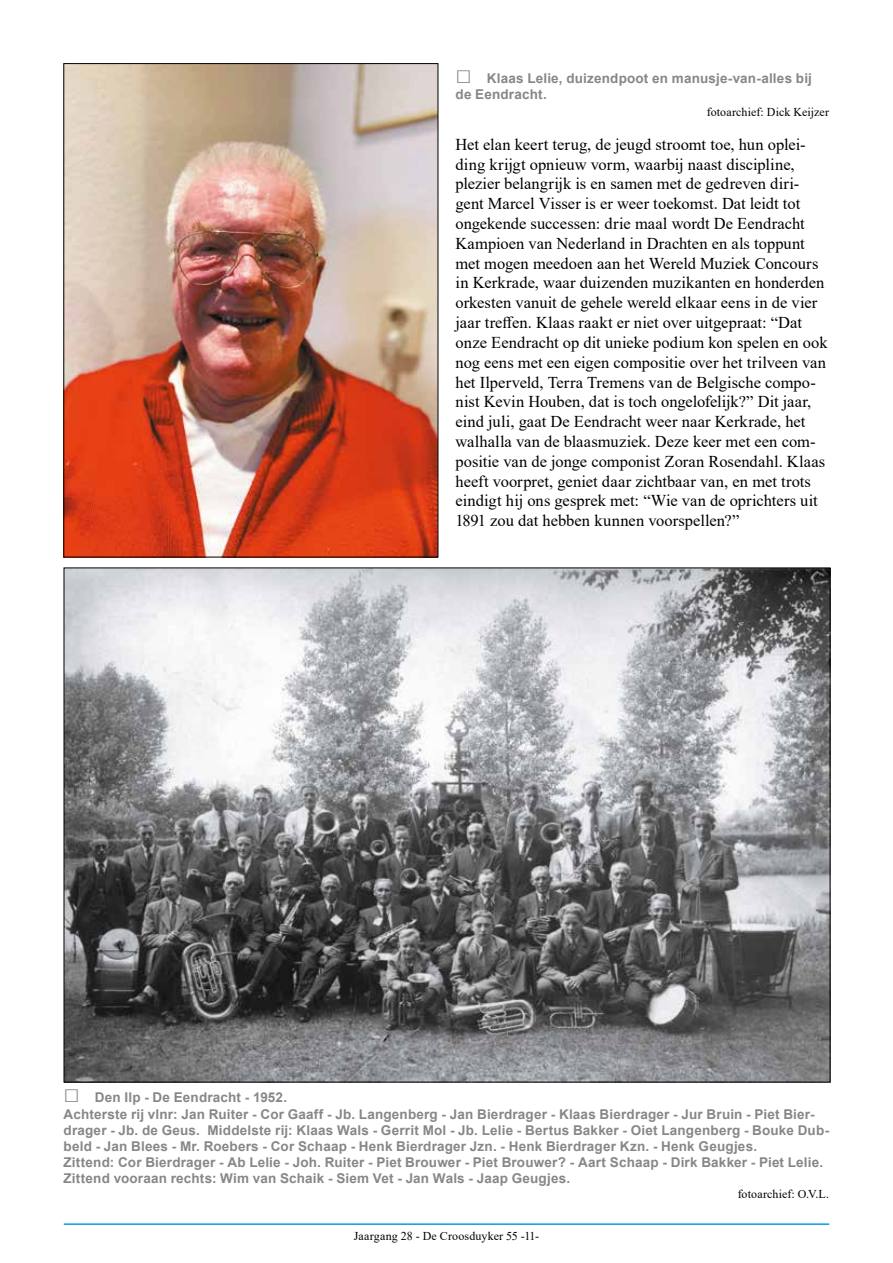
<style>
.page{position:relative;width:893px;height:1263px;background:#fff}
.page>*{position:absolute;margin:0;border:0;box-sizing:border-box;transform-origin:0 0}
.t1{font:16.5px/19.8px "Times New Roman";color:#000}
.t2{font:700 13.5px/16.2px "Arial";letter-spacing:.015em;color:#878787}
.t3{font:12px "Times New Roman";letter-spacing:.01em;color:#000}
.s1{font-size:27px}
</style>
<div class="page">
<hr style="left:64px;top:1223px;width:765px;height:2px;background:#009fe3">
<img style="left:66px;top:65px;width:370px;height:490px">
<img style="left:66px;top:570px;width:762px;height:510px">
<p class="t2" style="left:455px;top:71px;width:358px"><span class="s1">□</span> Klaas Lelie, duizendpoot en manusje-van-alles bij de Eendracht.</p>
<p class="t3" style="left:707px;top:103px;width:124px">fotoarchief: Dick Keijzer</p>
<p class="t1" style="left:455px;top:134px;width:374px">Het elan keert terug, de jeugd stroomt toe, hun oplei&shy;ding krijgt opnieuw vorm, waarbij naast discipline, plezier belangrijk is en samen met de gedreven diri&shy;gent Marcel Visser is er weer toekomst. Dat leidt tot ongekende successen: drie maal wordt De Eendracht Kampioen van Nederland in Drachten en als toppunt met mogen meedoen aan het Wereld Muziek Concours in Kerkrade, waar duizenden muzikanten en honderden orkesten vanuit de gehele wereld elkaar eens in de vier jaar treffen. Klaas raakt er niet over uitgepraat: “Dat onze Eendracht op dit unieke podium kon spelen en ook nog eens met een eigen compositie over het trilveen van het Ilperveld, Terra Tremens van de Belgische compo&shy;nist Kevin Houben, dat is toch ongelofelijk?” Dit jaar, eind juli, gaat De Eendracht weer naar Kerkrade, het walhalla van de blaasmuziek. Deze keer met een com&shy;positie van de jonge componist Zoran Rosendahl. Klaas heeft voorpret, geniet daar zichtbaar van, en met trots eindigt hij ons gesprek met: “Wie van de oprichters uit 1891 zou dat hebben kunnen voorspellen?”</p>
<p class="t2" style="left:64px;top:1090px;width:767px"><span class="s1">□</span> Den Ilp - De Eendracht - 1952.<br>Achterste rij vlnr: Jan Ruiter - Cor Gaaff - Jb. Langenberg - Jan Bierdrager - Klaas Bierdrager - Jur Bruin - Piet Bier&shy;drager - Jb. de Geus. Middelste rij: Klaas Wals - Gerrit Mol - Jb. Lelie - Bertus Bakker - Oiet Langenberg - Bouke Dub&shy;beld - Jan Blees - Mr. Roebers - Cor Schaap - Henk Bierdrager Jzn. - Henk Bierdrager Kzn. - Henk Geugjes.<br>Zittend: Cor Bierdrager - Ab Lelie - Joh. Ruiter - Piet Brouwer - Piet Brouwer? - Aart Schaap - Dirk Bakker - Piet Lelie.<br>Zittend vooraan rechts: Wim van Schaik - Siem Vet - Jan Wals - Jaap Geugjes.</p>
<p class="t3" style="left:738px;top:1185px;width:93px">fotoarchief: O.V.L.</p>
<p class="t3" style="left:354px;top:1227px;width:187px">Jaargang 28 - De Croosduyker 55 -11-</p>
</div>
